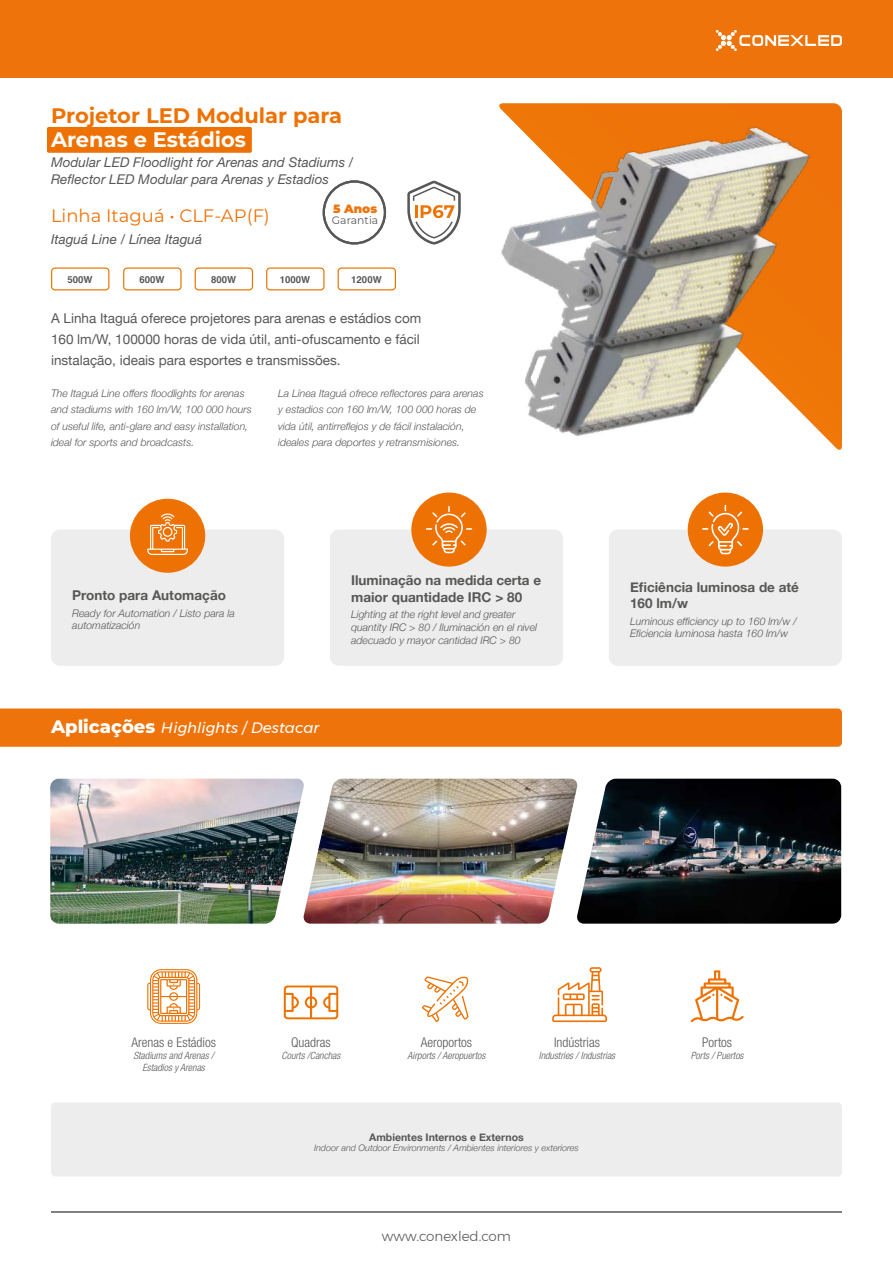
<style>
.page{position:relative;width:893px;height:1263px;background:#fff}
.page>*{position:absolute;margin:0;border:0;box-sizing:border-box;transform-origin:0 0}
.t1{font:700 21px "Montserrat";color:#ee7203}
.t2{font:700 21px "Montserrat";color:#fff}
.t3{font:18px "Montserrat";color:#ee730b}
.t4{font:italic 15px "Montserrat";color:#fff}
.t5{font:13.5px/21px "Helvetica Neue";color:#575756;text-align:justify}
.t6{font:italic 13.5px/16.2px "Helvetica Neue LT Std";color:#575756}
.t7{font:700 13.5px/16.2px "Helvetica Neue";color:#575756}
.t8{font:300 13.5px "Montserrat";color:#575756}
.t9{font:300 condensed 13.35px "Helvetica Neue LT Std";color:#575756}
.t10{font:900 12px "Montserrat";color:#ee730b}
.t11{font:10.8px "Montserrat";color:#575756}
.t12{font:italic 300 10.5px/16.5px "Helvetica Neue";color:#575756}
.t13{font:700 10.5px "Helvetica Neue";color:#575756}
.t14{font:italic 300 condensed 10.05px/12px "Helvetica Neue LT Std";color:#575756;text-align:center}
.t15{font:700 9.6px "Helvetica";color:#575756}
.t16{font:italic 300 9px "Helvetica Neue";color:#575756}
.s1{font-weight:800;font-style:normal;font-size:18px}
</style>
<div class="page">
<hr style="left:51px;top:1211px;width:791px;height:2px;background:#575756">
<div style="left:0;top:0;width:893px;height:77px;background:#ee730b"></div>
<svg style="left:716px;top:30px;width:126px;height:21px"></svg>
<div style="left:47px;top:127px;width:205px;height:26px;background:#ee7203;border-radius:2px"></div>
<div style="left:51px;top:267px;width:58px;height:23px;border:1px solid #ee7203;border-radius:3px"></div>
<div style="left:123px;top:267px;width:59px;height:23px;border:1px solid #ee7203;border-radius:3px"></div>
<div style="left:195px;top:267px;width:58px;height:23px;border:1px solid #ee7203;border-radius:3px"></div>
<div style="left:266px;top:267px;width:59px;height:23px;border:1px solid #ee7203;border-radius:3px"></div>
<div style="left:338px;top:267px;width:58px;height:23px;border:1px solid #ee7203;border-radius:3px"></div>
<img style="left:50px;top:779px;width:253px;height:145px">
<img style="left:303px;top:779px;width:273px;height:145px">
<img style="left:576px;top:779px;width:265px;height:145px">
<div style="left:0;top:708px;width:842px;height:39px;background:#ee730b"></div>
<div style="left:51px;top:530px;width:233px;height:136px;background:#ededed;border-radius:9px"></div>
<div style="left:330px;top:530px;width:233px;height:136px;background:#ededed;border-radius:9px"></div>
<div style="left:609px;top:530px;width:233px;height:136px;background:#ededed;border-radius:9px"></div>
<div style="left:130px;top:499px;width:75px;height:74px;background:#ee7203;border-radius:50%"></div>
<div style="left:411px;top:493px;width:76px;height:74px;background:#ee7203;border-radius:50%"></div>
<div style="left:688px;top:493px;width:75px;height:74px;background:#ee7203;border-radius:50%"></div>
<div style="left:322px;top:180px;width:64px;height:65px;border:2px solid #575756;border-radius:50%"></div>
<svg style="left:552px;top:967px;width:55px;height:55px"></svg>
<div style="left:51px;top:1103px;width:791px;height:73px;background:#ededed"></div>
<img style="left:499px;top:103px;width:343px;height:343px">
<svg style="left:702px;top:505px;width:47px;height:49px"></svg>
<svg style="left:691px;top:970px;width:53px;height:52px"></svg>
<svg style="left:407px;top:181px;width:54px;height:63px"></svg>
<svg style="left:422px;top:976px;width:47px;height:46px"></svg>
<svg style="left:284px;top:985px;width:54px;height:34px"></svg>
<svg style="left:147px;top:513px;width:41px;height:42px"></svg>
<svg style="left:426px;top:506px;width:46px;height:47px"></svg>
<svg style="left:147px;top:969px;width:53px;height:55px"></svg>
<h1 class="t1" style="left:51px;top:101px;width:293px">Projetor LED Modular para</h1>
<h1 class="t2" style="left:51px;top:125px;width:197px">Arenas e Estádios</h1>
<p class="t6" style="left:51px;top:154px;width:304px">Modular LED Floodlight for Arenas and Stadiums /<br>Reflector LED Modular para Arenas y Estadios</p>
<h2 class="t3" style="left:51px;top:204px;width:220px">Linha Itaguá • CLF-AP(F)</h2>
<p class="t10" style="left:333px;top:200px;width:46px">5 Anos</p>
<p class="t11" style="left:332px;top:212px;width:48px">Garantia</p>
<p class="t6" style="left:51px;top:231px;width:153px">Itaguá Line / Línea Itaguá</p>
<p class="t15" style="left:67px;top:271px;width:27px">500W</p>
<p class="t15" style="left:140px;top:271px;width:27px">600W</p>
<p class="t15" style="left:211px;top:271px;width:27px">800W</p>
<p class="t15" style="left:280px;top:271px;width:32px">1000W</p>
<p class="t15" style="left:351px;top:271px;width:32px">1200W</p>
<p class="t5" style="left:51px;top:308px;width:372px">A Linha Itaguá oferece projetores para arenas e estádios com 160 lm/W, 100000 horas de vida útil, anti-ofuscamento e fácil instalação, ideais para esportes e transmissões.</p>
<p class="t12" style="left:51px;top:384px;width:202px">The Itaguá Line offers floodlights for arenas and stadiums with 160 lm/W, 100 000 hours of useful life, anti-glare and easy installation, ideal for sports and broadcasts.</p>
<p class="t12" style="left:278px;top:384px;width:207px">La Línea Itaguá ofrece reflectores para arenas y estadios con 160 lm/W, 100 000 horas de vida útil, antirreflejos y de fácil instalación, ideales para deportes y retransmisiones.</p>
<p class="t7" style="left:72px;top:586px;width:155px">Pronto para Automação</p>
<p class="t12" style="left:72px;top:606px;width:164px;line-height:12.6px">Ready for Automation / Listo para la automatización</p>
<h3 class="t4" style="left:51px;top:717px;width:270px"><span class="s1">Aplicações</span> Highlights / Destacar</h3>
<p class="t7" style="left:351px;top:572px;width:191px">Iluminação na medida certa e maior quantidade IRC &gt; 80</p>
<p class="t12" style="left:351px;top:608px;width:187px;line-height:12.6px">Lighting at the right level and greater quantity IRC &gt; 80 / Iluminación en el nivel adecuado y mayor cantidad IRC &gt; 80</p>
<p class="t7" style="left:630px;top:578px;width:170px">Eficiência luminosa de até<br>160 lm/w</p>
<p class="t12" style="left:630px;top:614px;width:168px;line-height:12.6px">Luminous efficiency up to 160 lm/w /<br>Eficiencia luminosa hasta 160 lm/w</p>
<p class="t9" style="left:131px;top:1034px;width:86px">Arenas e Estádios</p>
<p class="t14" style="left:133px;top:1049px;width:82px">Stadiums and Arenas /<br>Estadios y Arenas</p>
<p class="t9" style="left:291px;top:1034px;width:41px">Quadras</p>
<p class="t14" style="left:282px;top:1049px;width:60px">Courts /Canchas</p>
<p class="t9" style="left:421px;top:1034px;width:53px">Aeroportos</p>
<p class="t14" style="left:408px;top:1049px;width:79px">Airports / Aeropuertos</p>
<p class="t9" style="left:554px;top:1034px;width:47px">Indústrias</p>
<p class="t14" style="left:539px;top:1049px;width:78px">Industries / Industrias</p>
<p class="t13" style="left:369px;top:1130px;width:156px">Ambientes Internos e Externos</p>
<p class="t16" style="left:314px;top:1143px;width:266px">Indoor and Outdoor Environments / Ambientes interiores y exteriores</p>
<p class="t8" style="left:382px;top:1226px;width:131px">www.conexled.com</p>
<p class="t9" style="left:702px;top:1034px;width:31px">Portos</p>
<p class="t14" style="left:691px;top:1049px;width:54px">Ports / Puertos</p>
</div>
